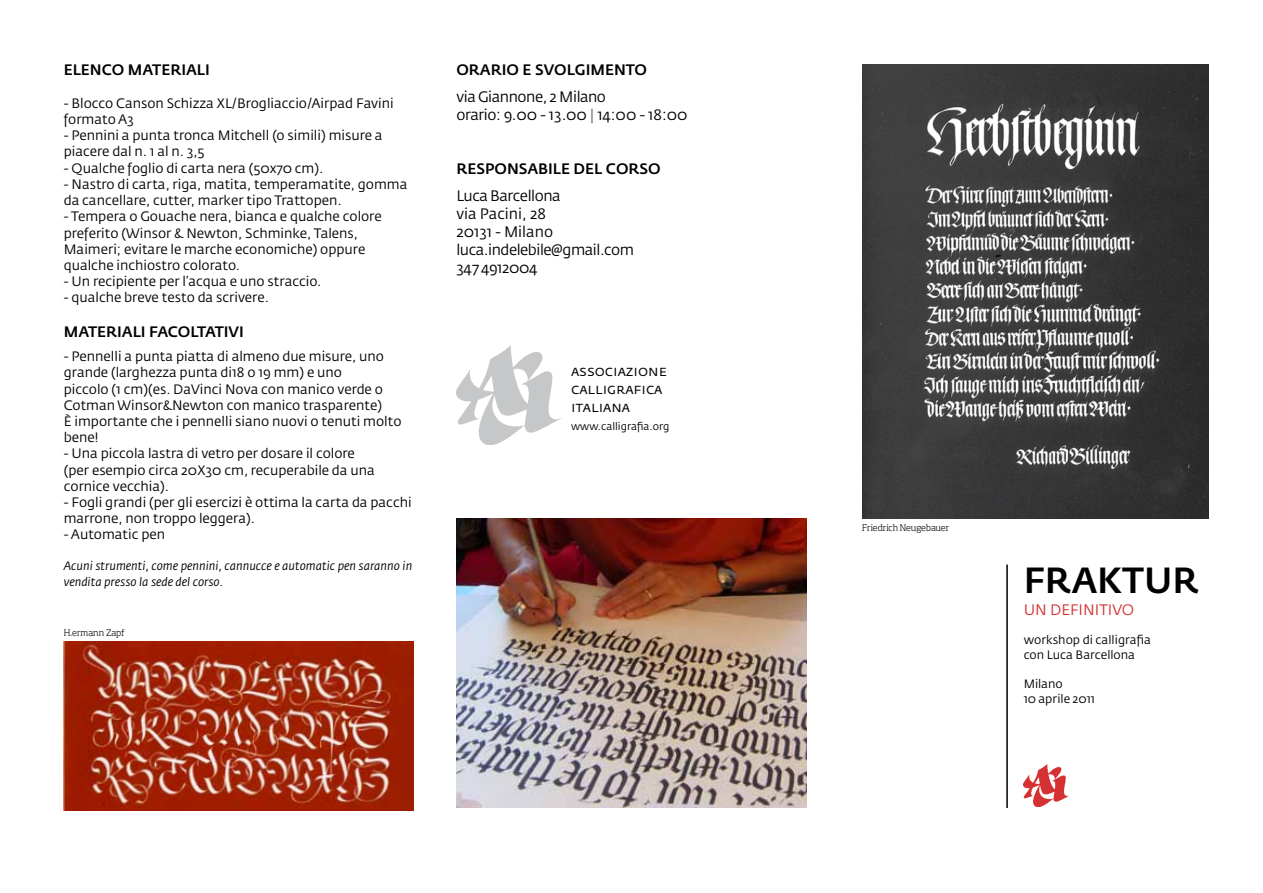
<style>
.page{position:relative;width:1263px;height:893px;background:#fff}
.page>*{position:absolute;margin:0;border:0;box-sizing:border-box;transform-origin:0 0}
.t1{font:500 36px "Fedra Sans Std";color:#000}
.t2{font:15px/18px "Fedra Sans Std";color:#000}
.t3{font:500 15px "Fedra Sans Std";color:#000}
.t4{font:15px/18px "Fedra Sans Std";letter-spacing:-.03em;color:#000}
.t5{font:15px "Fedra Sans Std";color:#d53032}
.t6{font:13.5px/16.2px "Fedra Sans Std";color:#000}
.t7{font:italic 12px/16.2px "Fedra Sans Std";color:#000}
.t8{font:12px/15px "Fedra Sans Std";color:#000}
.t9{font:10.5px "Fedra Sans Std";color:#000}
.t10{font:300 9px "Soho Std";letter-spacing:-.005em;color:#000}
.s1{color:#6d6e71}
</style>
<div class="page">
<img style="left:456px;top:346px;width:106px;height:98px">
<img style="left:456px;top:519px;width:350px;height:289px">
<img style="left:862px;top:65px;width:347px;height:454px">
<img style="left:1024px;top:764px;width:45px;height:43px">
<img style="left:64px;top:642px;width:350px;height:169px">
<hr style="left:1006px;top:565px;width:2px;height:243px;background:#000">
<p class="t3" style="left:64px;top:61px;width:148px">ELENCO MATERIALI</p>
<p class="t6" style="left:64px;top:95px;width:331px">- Blocco Canson Schizza XL/Brogliaccio/Airpad Favini formato A3</p>
<p class="t6" style="left:64px;top:127px;width:320px">- Pennini a punta tronca Mitchell (o simili) misure a piacere dal n. 1 al n. 3,5</p>
<p class="t6" style="left:64px;top:160px;width:261px">- Qualche foglio di carta nera (50x70 cm).</p>
<p class="t6" style="left:64px;top:176px;width:345px">- Nastro di carta, riga, matita, temperamatite, gomma da cancellare, cutter, marker tipo Trattopen.</p>
<p class="t6" style="left:64px;top:208px;width:319px">- Tempera o Gouache nera, bianca e qualche colore preferito (Winsor &amp; Newton, Schminke, Talens, Maimeri; evitare le marche economiche) oppure qualche inchiostro colorato.</p>
<p class="t6" style="left:64px;top:273px;width:259px">- Un recipiente per l’acqua e uno straccio.</p>
<p class="t6" style="left:64px;top:289px;width:207px">- qualche breve testo da scrivere.</p>
<p class="t3" style="left:64px;top:322px;width:182px">MATERIALI FACOLTATIVI</p>
<p class="t6" style="left:64px;top:348px;width:339px">- Pennelli a punta piatta di almeno due misure, uno grande (larghezza punta di18 o 19 mm) e uno<br>piccolo (1 cm)(es. DaVinci Nova con manico verde o Cotman Winsor&amp;Newton con manico trasparente)<br>È importante che i pennelli siano nuovi o tenuti molto bene!</p>
<p class="t6" style="left:64px;top:446px;width:312px">- Una piccola lastra di vetro per dosare il colore (per esempio circa 20X30 cm, recuperabile da una cornice vecchia).</p>
<p class="t6" style="left:64px;top:494px;width:349px">- Fogli grandi (per gli esercizi è ottima la carta da pacchi marrone, non troppo leggera).</p>
<p class="t6" style="left:64px;top:527px;width:103px">- Automatic pen</p>
<p class="t7" style="left:64px;top:558px;width:350px">Acuni strumenti, come pennini, cannucce e automatic pen saranno in vendita presso la sede del corso.</p>
<p class="t10" style="left:64px;top:626px;width:62px">H.ermann Zapf</p>
<p class="t3" style="left:456px;top:61px;width:192px">ORARIO E SVOLGIMENTO</p>
<p class="t2" style="left:456px;top:88px;width:233px">via Giannone, 2 Milano<br>orario: 9.00 - 13.00 <span class="s1">|</span> 14:00 - 18:00</p>
<p class="t3" style="left:456px;top:159px;width:206px">RESPONSABILE DEL CORSO</p>
<p class="t4" style="left:456px;top:186px;width:179px">Luca Barcellona<br>via Pacini, 28<br>20131 - Milano luca.indelebile@gmail.com<br>347 4912004</p>
<p class="t2" style="left:571px;top:361px;width:98px">associazione calligrafica italiana</p>
<p class="t9" style="left:571px;top:420px;width:100px">www.calligrafia.org</p>
<p class="t10" style="left:862px;top:522px;width:89px">Friedrich Neugebauer</p>
<h1 class="t1" style="left:1024px;top:557px;width:177px">FRAKTUR</h1>
<p class="t5" style="left:1024px;top:600px;width:112px">UN DEFINITIVO</p>
<p class="t8" style="left:1024px;top:632px;width:129px">workshop di calligrafia con Luca Barcellona</p>
<p class="t8" style="left:1024px;top:677px;width:73px">Milano<br>10 aprile 2011</p>
</div>
